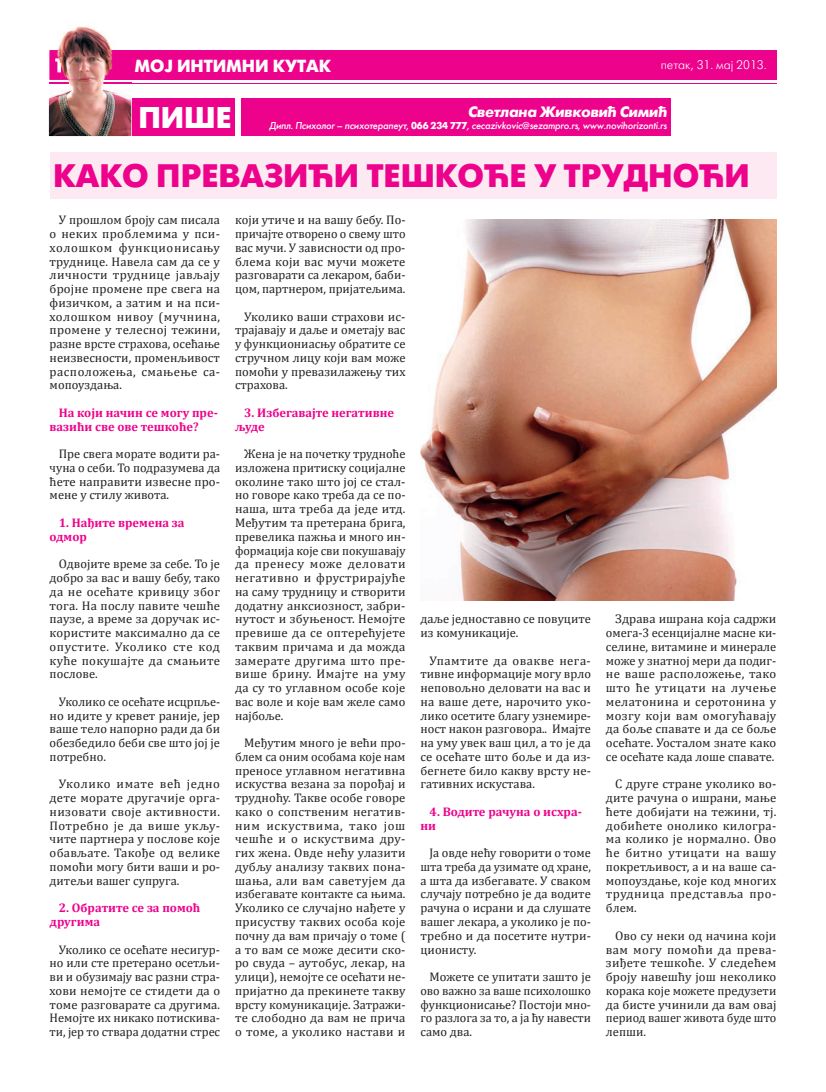
<style>
.page{position:relative;width:826px;height:1092px;background:#fff}
.page>*{position:absolute;margin:0;border:0;box-sizing:border-box;transform-origin:0 0}
.t1{font:700 32.5px "Futuris C";color:#ed028c}
.t2{font:700 30px "Futuris C";color:#fff}
.t3{font:700 17.5px "Futuris C";color:#fff}
.t4{font:italic 700 15px "Futuris C";letter-spacing:-.02em;color:#fff}
.t5{font:12.5px/13.8px "Cambria";color:#231f20;text-align:justify}
.t6{font:700 12.5px/13.8px "Cambria";color:#ed028c}
.t7{font:12.5px "Futuris C";color:#fff}
.t8{font:italic 10px "Futuris C";letter-spacing:-.02em;color:#fff}
.s1{font-weight:700;font-style:normal}
</style>
<div class="page">
<hr style="left:50px;top:83px;width:726px;height:1px;background:#ed028c">
<div style="left:83px;top:50px;width:693px;height:30px;background:#ed028c"></div>
<img style="left:420px;top:219px;width:356px;height:382px">
<div style="left:241px;top:98px;width:429px;height:38px;background:#ed028c"></div>
<img style="left:49px;top:26px;width:82px;height:110px">
<img style="left:50px;top:50px;width:29px;height:30px">
<img style="left:55px;top:58px;width:21px;height:15px">
<img style="left:50px;top:83px;width:81px;height:1px">
<img style="left:83px;top:50px;width:48px;height:30px">
<div style="left:133px;top:98px;width:102px;height:38px;background:#ed028c"></div>
<div style="left:50px;top:152px;width:726px;height:46px;background:#fce9f1"></div>
<h3 class="t3" style="left:135px;top:56px;width:198px">МОЈ ИНТИМНИ КУТАК</h3>
<p class="t7" style="left:660px;top:59px;width:107px">петак, 31. мај 2013.</p>
<p class="t4" style="left:468px;top:103px;width:201px">Светлана Живковић Симић</p>
<p class="t8" style="left:269px;top:119px;width:399px">Дипл. Психолог – психотерапеут, <span class="s1">066 234 777</span>, cecazivkovic@sezampro.rs, www.novihorizonti.rs</p>
<h2 class="t2" style="left:138px;top:101px;width:95px">ПИШЕ</h2>
<h1 class="t1" style="left:53px;top:158px;width:698px">КАКО ПРЕВАЗИЋИ ТЕШКОЋЕ У ТРУДНОЋИ</h1>
<p class="t5" style="left:50px;top:213px;width:172px;text-indent:9px">У прошлом броју сам писала о неких проблемима у пси&shy;холошком функционисању труднице. Навела сам да се у личности труднице јављају бројне промене пре свега на физичком, а затим и на пси&shy;холошком нивоу (мучнина, промене у телесној тежини, разне врсте страхова, осећање неизвесности, променљивост расположења, смањење са&shy;мопоуздања.</p>
<p class="t6" style="left:50px;top:405px;width:170px;text-indent:9px">На који начин се могу пре&shy;вазићи све ове тешкоће?</p>
<p class="t5" style="left:50px;top:447px;width:172px;text-indent:9px">Пре свега морате водити ра&shy;чуна о себи. То подразумева да ћете направити извесне про&shy;мене у стилу живота.</p>
<p class="t6" style="left:50px;top:515px;width:136px;text-indent:9px">1. Нађите времена за одмор</p>
<p class="t5" style="left:50px;top:557px;width:172px;text-indent:9px">Одвојите време за себе. То је добро за вас и вашу бебу, тако да не осећате кривицу због тога. На послу павите чешће паузе, а време за доручак ис&shy;користите максимално да се опустите. Уколико сте код куће покушајте да смањите послове.</p>
<p class="t5" style="left:50px;top:694px;width:172px;text-indent:9px">Уколико се осећате исцрпље&shy;но идите у кревет раније, јер ваше тело напорно ради да би обезбедило беби све што јој је потребно.</p>
<p class="t5" style="left:50px;top:777px;width:172px;text-indent:9px">Уколико имате већ једно дете морате другачије орга&shy;низовати своје активности.<br>Потребно је да више укљу&shy;чите партнера у послове које обављате. Такође од велике помоћи могу бити ваши и ро&shy;дитељи вашег супруга.</p>
<p class="t6" style="left:50px;top:900px;width:152px;text-indent:9px">2. Обратите се за помоћ другима</p>
<p class="t5" style="left:50px;top:942px;width:172px;text-indent:9px">Уколико се осећате несигур&shy;но или сте претерано осетљи&shy;ви и обузимају вас разни стра&shy;хови немојте се стидети да о томе разговарате са другима.<br>Немојте их никако потискива&shy;ти, јер то ствара додатни стрес</p>
<p class="t5" style="left:235px;top:213px;width:172px">који утиче и на вашу бебу. По&shy;причајте отворено о свему што вас мучи. У зависности од про&shy;блема који вас мучи можете разговарати са лекаром, баби&shy;цом, партнером, пријатељима.</p>
<p class="t5" style="left:235px;top:309px;width:172px;text-indent:9px">Уколико ваши страхови ис&shy;трајавају и даље и ометају вас у функциониасњу обратите се стручном лицу који вам може помоћи у превазилажењу тих страхова.</p>
<p class="t6" style="left:235px;top:405px;width:160px;text-indent:9px">3. Избегавајте негативне људе</p>
<p class="t5" style="left:235px;top:447px;width:172px;text-indent:9px">Жена је на почетку трудноће изложена притиску социјалне околине тако што јој се стал&shy;но говоре како треба да се по&shy;наша, шта треба да једе итд.<br>Међутим та претерана брига, превелика пажња и много ин&shy;формација које сви покушавају да пренесу може деловати негативно и фрустрирајуће на саму трудницу и створити додатну анксиозност, забри&shy;нутост и збуњеност. Немојте превише да се оптерећујете таквим причама и да можда замерате другима што пре&shy;више брину. Имајте на уму да су то углавном особе које вас воле и које вам желе само најбоље.</p>
<p class="t5" style="left:235px;top:735px;width:172px;text-indent:9px">Међутим много је већи про&shy;блем са оним особама које нам преносе углавном негативна искуства везана за порођај и трудноћу. Такве особе говоре како о сопственим негатив&shy;ним искуствима, тако још чешће и о искуствима дру&shy;гих жена. Овде нећу улазити дубљу анализу таквих пона&shy;шања, али вам саветујем да избегавате контакте са њима.<br>Уколико се случајно нађете у присуству таквих особа које почну да вам причају о томе ( а то вам се може десити ско&shy;ро свуда – аутобус, лекар, на улици), немојте се осећати не&shy;пријатно да прекинете такву врсту комуникације. Затражи&shy;те слободно да вам не прича о томе, а уколико настави и</p>
<p class="t5" style="left:420px;top:612px;width:172px">даље једноставно се повуците из комуникације.</p>
<p class="t5" style="left:420px;top:653px;width:172px;text-indent:9px">Упамтите да овакве нега&shy;тивне информације могу врло неповољно деловати на вас и на ваше дете, нарочито уко&shy;лико осетите благу узнемире&shy;ност након разговора.. Имајте на уму увек ваш цил, а то је да се осећате што боље и да из&shy;бегнете било какву врсту не&shy;гативних искустава.</p>
<p class="t6" style="left:420px;top:804px;width:163px;text-indent:9px">4. Водите рачуна о исхра&shy;ни</p>
<p class="t5" style="left:420px;top:845px;width:172px;text-indent:9px">Ја овде нећу говорити о томе шта треба да узимате од хране, а шта да избегавате. У сваком случају потребно је да водите рачуна о исрани и да слушате вашег лекара, а уколико је по&shy;требно и да посетите нутри&shy;ционисту.</p>
<p class="t5" style="left:420px;top:969px;width:172px;text-indent:9px">Можете се упитати зашто је ово важно за ваше психолошко функционисање? Постоји мно&shy;го разлога за то, а ја ћу навести само два.</p>
<p class="t5" style="left:606px;top:612px;width:172px;text-indent:9px">Здрава ишрана која садржи омега-3 есенцијалне масне ки&shy;селине, витамине и минерале може у знатној мери да подиг&shy;не ваше расположење, тако што ће утицати на лучење мелатонина и серотонина у мозгу који вам омогућавају да боље спавате и да се боље осећате. Уосталом знате како се осећате када лоше спавате.</p>
<p class="t5" style="left:606px;top:777px;width:172px;text-indent:9px">С друге стране уколико во&shy;дите рачуна о ишрани, мање ћете добијати на тежини, тј. добићете онолико килогра&shy;ма колико је нормално. Ово ће битно утицати на вашу покретљивост, а и на ваше са&shy;мопоуздање, које код многих трудница представља про&shy;блем.</p>
<p class="t5" style="left:606px;top:928px;width:172px;text-indent:9px">Ово су неки од начина који вам могу помоћи да прева&shy;зиђете тешкоће. У следећем броју навешћу још неколико корака које можете предузети да бисте учинили да вам овај период вашег живота буде што лепши.</p>
</div>
